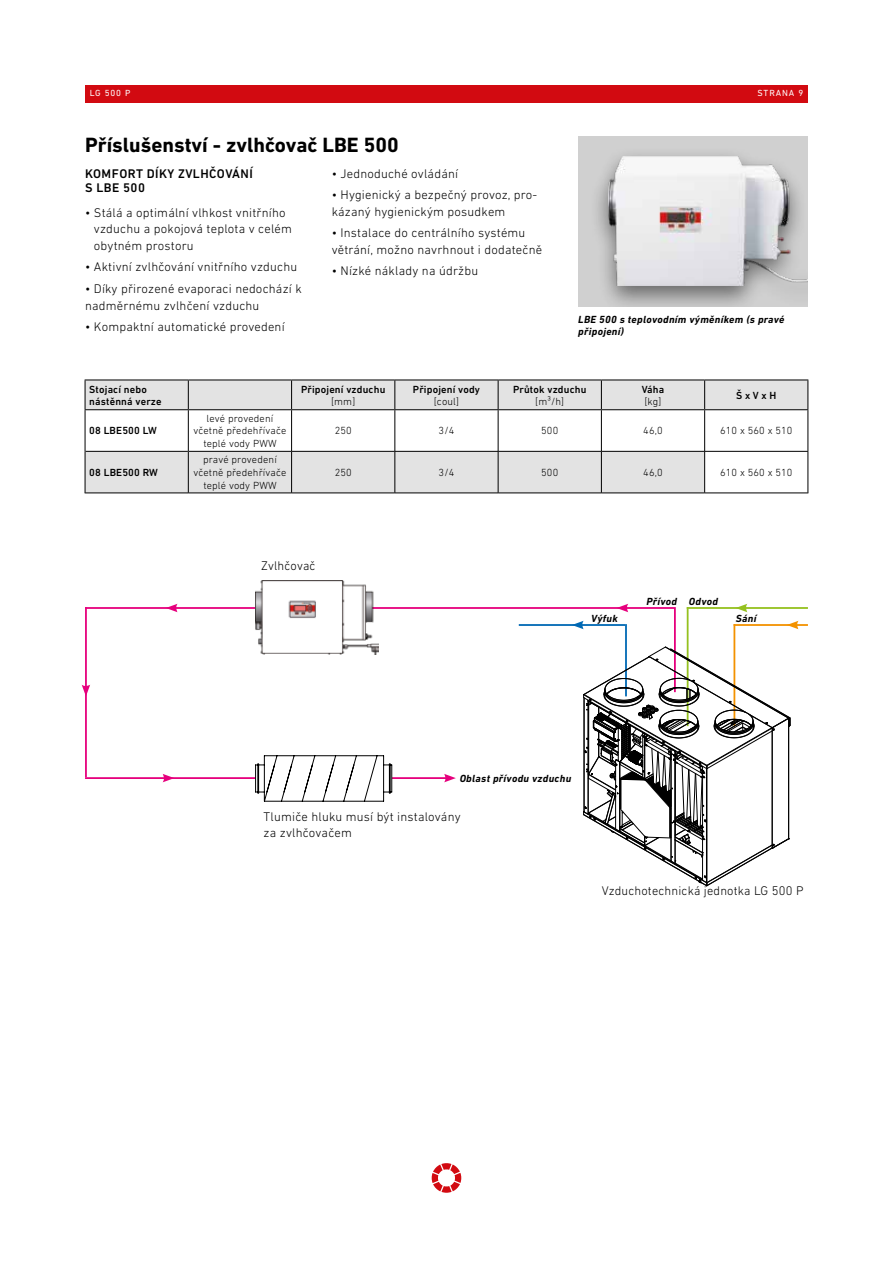
<style>
.page{position:relative;width:893px;height:1263px;background:#fff}
.page>*{position:absolute;margin:0;border:0;box-sizing:border-box;transform-origin:0 0}
.t1{font:700 21px "DIN Next LT Pro";color:#000}
.t2{font:300 12.75px/16.5px "DIN Next LT Pro";letter-spacing:.015em;color:#000}
.t3{font:500 12.75px/14.2px "DIN Next LT Pro";letter-spacing:.035em;color:#000}
.t4{font:300 10.5px/12.6px "DIN Next LT Pro";letter-spacing:.015em;color:#000;text-align:center}
.t5{font:500 10.5px/12.6px "DIN Next LT Pro";letter-spacing:.015em;color:#000}
.t6{font:italic 700 10.5px/12.6px "DIN Next LT Pro";letter-spacing:.03em;color:#000}
.t7{font:9px "DIN Next LT Pro";letter-spacing:.1em;color:#fff}
</style>
<div class="page">
<div style="left:85px;top:85px;width:723px;height:17px;background:#d20a11"></div>
<svg style="left:432px;top:1163px;width:29px;height:30px"></svg>
<div style="left:578px;top:136px;width:230px;height:170px;background:#d0d0d0"></div>
<div style="left:589px;top:146px;width:219px;height:160px;background:#000;opacity:.5"></div>
<img style="left:608px;top:156px;width:200px;height:129px">
<svg style="left:790px;top:621px;width:18px;height:8px"></svg>
<hr style="left:85px;top:777px;width:81px;height:2px;background:#e6007d">
<svg style="left:163px;top:774px;width:9px;height:8px"></svg>
<hr style="left:170px;top:777px;width:85px;height:2px;background:#e6007d">
<hr style="left:392px;top:777px;width:55px;height:2px;background:#e6007d">
<svg style="left:444px;top:774px;width:12px;height:8px"></svg>
<hr style="left:85px;top:607px;width:2px;height:81px;background:#e6007d">
<svg style="left:82px;top:685px;width:8px;height:9px"></svg>
<hr style="left:85px;top:692px;width:2px;height:85px;background:#e6007d">
<svg style="left:255px;top:755px;width:137px;height:47px"></svg>
<hr style="left:625px;top:624px;width:2px;height:72px;background:#0069b4">
<hr style="left:687px;top:607px;width:1px;height:119px;background:#95c11f">
<hr style="left:733px;top:624px;width:2px;height:102px;background:#f39200">
<hr style="left:734px;top:624px;width:57px;height:2px;background:#f39200">
<hr style="left:687px;top:607px;width:53px;height:2px;background:#95c11f">
<hr style="left:744px;top:607px;width:64px;height:2px;background:#95c11f">
<svg style="left:736px;top:604px;width:11px;height:8px"></svg>
<hr style="left:519px;top:624px;width:57px;height:2px;background:#0069b4">
<hr style="left:581px;top:624px;width:44px;height:2px;background:#0069b4">
<svg style="left:572px;top:621px;width:12px;height:8px"></svg>
<hr style="left:370px;top:607px;width:251px;height:2px;background:#e6007d">
<hr style="left:625px;top:607px;width:49px;height:2px;background:#e6007d">
<svg style="left:617px;top:604px;width:11px;height:8px"></svg>
<hr style="left:85px;top:607px;width:85px;height:2px;background:#e6007d">
<hr style="left:174px;top:607px;width:81px;height:2px;background:#e6007d">
<svg style="left:166px;top:604px;width:12px;height:8px"></svg>
<hr style="left:674px;top:607px;width:2px;height:85px;background:#e6007d">
<img style="left:255px;top:580px;width:123px;height:75px">
<svg style="left:583px;top:646px;width:208px;height:241px"></svg>
<div style="left:86px;top:380px;width:721px;height:29px;background:#e3e3e3"></div>
<svg style="left:86px;top:410px;width:721px;height:83px"></svg>
<svg style="left:291px;top:380px;width:1px;height:29px"></svg>
<svg style="left:395px;top:380px;width:1px;height:29px"></svg>
<svg style="left:498px;top:380px;width:1px;height:29px"></svg>
<svg style="left:601px;top:380px;width:1px;height:29px"></svg>
<svg style="left:704px;top:380px;width:1px;height:29px"></svg>
<hr style="left:291px;top:410px;width:1px;height:41px;background:#000">
<hr style="left:395px;top:410px;width:1px;height:41px;background:#000">
<hr style="left:498px;top:410px;width:1px;height:41px;background:#000">
<hr style="left:601px;top:410px;width:1px;height:41px;background:#000">
<hr style="left:704px;top:410px;width:1px;height:41px;background:#000">
<hr style="left:86px;top:451px;width:102px;height:1px;background:#000">
<hr style="left:189px;top:451px;width:103px;height:1px;background:#000">
<hr style="left:292px;top:451px;width:103px;height:1px;background:#000">
<hr style="left:291px;top:452px;width:1px;height:41px;background:#000">
<hr style="left:395px;top:451px;width:103px;height:1px;background:#000">
<hr style="left:395px;top:452px;width:1px;height:41px;background:#000">
<hr style="left:498px;top:451px;width:103px;height:1px;background:#000">
<hr style="left:498px;top:452px;width:1px;height:41px;background:#000">
<hr style="left:601px;top:451px;width:104px;height:1px;background:#000">
<hr style="left:601px;top:452px;width:1px;height:41px;background:#000">
<hr style="left:704px;top:452px;width:1px;height:41px;background:#000">
<hr style="left:85px;top:493px;width:103px;height:1px;background:#000">
<hr style="left:188px;top:493px;width:104px;height:1px;background:#000">
<hr style="left:292px;top:493px;width:103px;height:1px;background:#000">
<hr style="left:395px;top:493px;width:103px;height:1px;background:#000">
<hr style="left:498px;top:493px;width:103px;height:1px;background:#000">
<hr style="left:601px;top:493px;width:104px;height:1px;background:#000">
<hr style="left:705px;top:493px;width:103px;height:1px;background:#000">
<hr style="left:807px;top:410px;width:1px;height:41px;background:#000">
<hr style="left:807px;top:452px;width:1px;height:41px;background:#000">
<hr style="left:188px;top:379px;width:104px;height:1px;background:#000">
<hr style="left:292px;top:379px;width:103px;height:1px;background:#000">
<hr style="left:395px;top:379px;width:103px;height:1px;background:#000">
<hr style="left:498px;top:379px;width:103px;height:1px;background:#000">
<hr style="left:601px;top:379px;width:104px;height:1px;background:#000">
<hr style="left:705px;top:379px;width:103px;height:1px;background:#000">
<svg style="left:807px;top:380px;width:1px;height:29px"></svg>
<hr style="left:85px;top:409px;width:103px;height:1px;background:#000">
<hr style="left:188px;top:409px;width:104px;height:1px;background:#000">
<hr style="left:292px;top:409px;width:103px;height:1px;background:#000">
<hr style="left:395px;top:409px;width:103px;height:1px;background:#000">
<hr style="left:498px;top:409px;width:103px;height:1px;background:#000">
<hr style="left:601px;top:409px;width:104px;height:1px;background:#000">
<hr style="left:705px;top:409px;width:103px;height:1px;background:#000">
<hr style="left:705px;top:451px;width:103px;height:1px;background:#000">
<hr style="left:85px;top:379px;width:103px;height:1px;background:#000">
<svg style="left:85px;top:380px;width:1px;height:29px"></svg>
<svg style="left:188px;top:380px;width:1px;height:29px"></svg>
<hr style="left:85px;top:410px;width:1px;height:41px;background:#000">
<hr style="left:188px;top:410px;width:1px;height:41px;background:#000">
<hr style="left:85px;top:451px;width:1px;height:42px;background:#000">
<hr style="left:188px;top:451px;width:1px;height:42px;background:#000">
<p class="t7" style="left:90px;top:88px;width:42px">LG 500 P</p>
<p class="t7" style="left:757px;top:88px;width:47px">STRANA 9</p>
<h1 class="t1" style="left:85px;top:132px;width:315px">Příslušenství - zvlhčovač LBE 500</h1>
<p class="t3" style="left:85px;top:166px;width:169px">KOMFORT DÍKY ZVLHČOVÁNÍ<br>S LBE 500</p>
<p class="t2" style="left:94px;top:204px;width:200px;text-indent:-9px">• Stálá a optimální vlhkost vnitřního vzduchu a pokojová teplota v celém obytném prostoru</p>
<p class="t2" style="left:85px;top:259px;width:214px">• Aktivní zvlhčování vnitřního vzduchu</p>
<p class="t2" style="left:85px;top:280px;width:218px">• Díky přirozené evaporaci nedochází k nadměrnému zvlhčení vzduchu</p>
<p class="t2" style="left:85px;top:318px;width:201px">• Kompaktní automatické provedení</p>
<p class="t2" style="left:332px;top:165px;width:128px">• Jednoduché ovládání</p>
<p class="t2" style="left:332px;top:186px;width:207px">• Hygienický a bezpečný provoz, pro&shy;kázaný hygienickým posudkem</p>
<p class="t2" style="left:332px;top:224px;width:212px">• Instalace do centrálního systému větrání, možno navrhnout i dodatečně</p>
<p class="t2" style="left:332px;top:263px;width:148px">• Nízké náklady na údržbu</p>
<p class="t6" style="left:578px;top:313px;width:208px">LBE 500 s teplovodním výměníkem (s pravé připojení)</p>
<p class="t5" style="left:89px;top:383px;width:74px">Stojací nebo nástěnná verze</p>
<p class="t5" style="left:301px;top:383px;width:86px">Připojení vzduchu</p>
<p class="t4" style="left:331px;top:395px;width:26px">[mm]</p>
<p class="t5" style="left:413px;top:383px;width:69px">Připojení vody</p>
<p class="t4" style="left:434px;top:395px;width:27px">[coul]</p>
<p class="t5" style="left:513px;top:383px;width:75px">Průtok vzduchu</p>
<p class="t4" style="left:535px;top:395px;width:31px">[m³/h]</p>
<p class="t5" style="left:642px;top:383px;width:24px">Váha</p>
<p class="t4" style="left:644px;top:395px;width:19px">[kg]</p>
<p class="t5" style="left:736px;top:389px;width:41px">Š x V x H</p>
<p class="t5" style="left:89px;top:424px;width:69px">08 LBE500 LW</p>
<p class="t5" style="left:89px;top:466px;width:70px">08 LBE500 RW</p>
<p class="t4" style="left:193px;top:412px;width:95px">levé provedení včetně předehřívače teplé vody PWW</p>
<p class="t4" style="left:193px;top:453px;width:95px">pravé provedení včetně předehřívače teplé vody PWW</p>
<p class="t4" style="left:335px;top:424px;width:19px">250</p>
<p class="t4" style="left:439px;top:424px;width:17px">3/4</p>
<p class="t4" style="left:541px;top:424px;width:19px">500</p>
<p class="t4" style="left:643px;top:424px;width:21px">46,0</p>
<p class="t4" style="left:720px;top:424px;width:74px">610 x 560 x 510</p>
<p class="t4" style="left:335px;top:466px;width:19px">250</p>
<p class="t4" style="left:439px;top:466px;width:17px">3/4</p>
<p class="t4" style="left:541px;top:466px;width:19px">500</p>
<p class="t4" style="left:643px;top:466px;width:21px">46,0</p>
<p class="t4" style="left:720px;top:466px;width:74px">610 x 560 x 510</p>
<p class="t2" style="left:261px;top:558px;width:56px">Zvlhčovač</p>
<p class="t6" style="left:591px;top:612px;width:28px">Výfuk</p>
<p class="t6" style="left:646px;top:595px;width:73px">Přívod Odvod</p>
<p class="t6" style="left:736px;top:612px;width:22px">Sání</p>
<p class="t6" style="left:460px;top:772px;width:113px">Oblast přívodu vzduchu</p>
<p class="t2" style="left:264px;top:808px;width:199px">Tlumiče hluku musí být instalovány za zvlhčovačem</p>
<p class="t2" style="left:602px;top:882px;width:203px">Vzduchotechnická jednotka LG 500 P</p>
</div>
